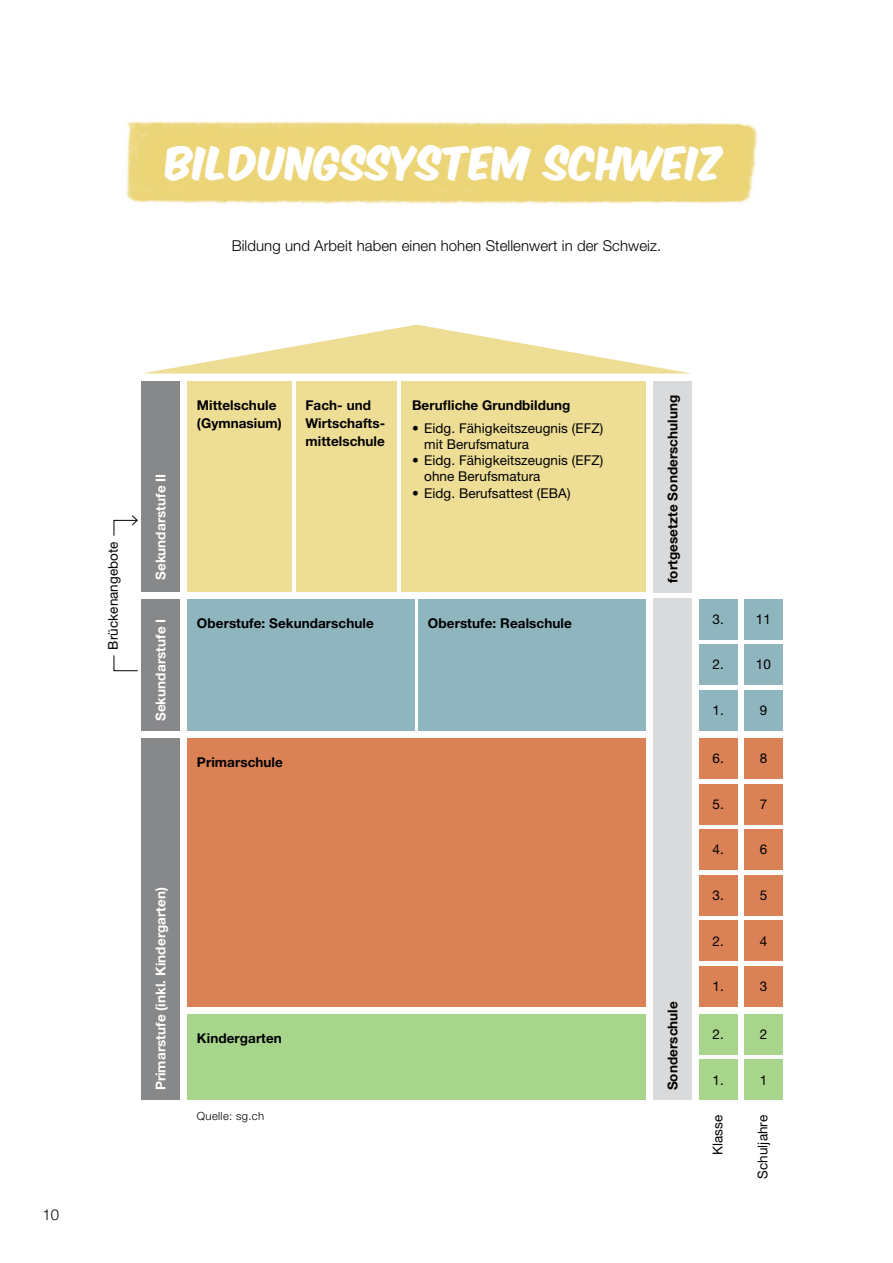
<style>
.page{position:relative;width:893px;height:1263px;background:#fff}
.page>*{position:absolute;margin:0;border:0;box-sizing:border-box;transform-origin:0 0}
.t1{font:39px "Komika Axis";letter-spacing:.03em;color:#fff}
.t2{font:300 15px "Helvetica Neue LT Std";letter-spacing:.005em;color:#000}
.t3{font:700 13.5px/18.3px "Helvetica Neue LT Std";letter-spacing:.005em;color:#000}
.t4{font:13.5px/16.2px "Helvetica Neue LT Std";letter-spacing:.005em;color:#000}
.t5{font:700 13.5px "Helvetica Neue LT Std";letter-spacing:.005em;color:#fff}
.t6{font:300 11.25px "Helvetica Neue LT Std";letter-spacing:.03em;color:#000}
</style>
<div class="page">
<img style="left:126px;top:121px;width:631px;height:84px">
<svg style="left:113px;top:655px;width:25px;height:16px"></svg>
<svg style="left:113px;top:515px;width:25px;height:21px"></svg>
<div style="left:187px;top:1014px;width:459px;height:86px;background:#a7d58c"></div>
<div style="left:187px;top:599px;width:228px;height:131px;background:#8fb5be"></div>
<div style="left:187px;top:381px;width:105px;height:211px;background:#eddd95"></div>
<svg style="left:142px;top:325px;width:550px;height:49px"></svg>
<div style="left:296px;top:381px;width:101px;height:211px;background:#eddd95"></div>
<div style="left:418px;top:599px;width:228px;height:131px;background:#8fb5be"></div>
<div style="left:401px;top:381px;width:245px;height:211px;background:#eddd95"></div>
<div style="left:187px;top:738px;width:459px;height:268px;background:#da8155"></div>
<div style="left:699px;top:1059px;width:38px;height:41px;background:#a7d58c"></div>
<div style="left:744px;top:1059px;width:39px;height:41px;background:#a7d58c"></div>
<div style="left:699px;top:690px;width:38px;height:40px;background:#8fb5be"></div>
<div style="left:744px;top:690px;width:39px;height:40px;background:#8fb5be"></div>
<div style="left:699px;top:966px;width:38px;height:40px;background:#da8155"></div>
<div style="left:744px;top:966px;width:39px;height:40px;background:#da8155"></div>
<div style="left:699px;top:599px;width:38px;height:40px;background:#8fb5be"></div>
<div style="left:744px;top:599px;width:39px;height:40px;background:#8fb5be"></div>
<div style="left:699px;top:875px;width:38px;height:40px;background:#da8155"></div>
<div style="left:744px;top:875px;width:39px;height:40px;background:#da8155"></div>
<div style="left:699px;top:784px;width:38px;height:40px;background:#da8155"></div>
<div style="left:744px;top:784px;width:39px;height:40px;background:#da8155"></div>
<div style="left:699px;top:1014px;width:38px;height:40px;background:#a7d58c"></div>
<div style="left:141px;top:738px;width:39px;height:362px;background:#87888a"></div>
<div style="left:654px;top:599px;width:38px;height:501px;background:#d9dadb"></div>
<div style="left:654px;top:381px;width:38px;height:212px;background:#d9dadb"></div>
<div style="left:141px;top:599px;width:39px;height:131px;background:#87888a"></div>
<div style="left:141px;top:381px;width:39px;height:210px;background:#87888a"></div>
<div style="left:744px;top:1014px;width:39px;height:40px;background:#a7d58c"></div>
<div style="left:699px;top:644px;width:38px;height:41px;background:#8fb5be"></div>
<div style="left:744px;top:644px;width:39px;height:41px;background:#8fb5be"></div>
<div style="left:699px;top:920px;width:38px;height:41px;background:#da8155"></div>
<div style="left:744px;top:920px;width:39px;height:41px;background:#da8155"></div>
<div style="left:699px;top:829px;width:38px;height:41px;background:#da8155"></div>
<div style="left:744px;top:829px;width:39px;height:41px;background:#da8155"></div>
<div style="left:699px;top:738px;width:38px;height:41px;background:#da8155"></div>
<div style="left:744px;top:738px;width:39px;height:41px;background:#da8155"></div>
<h1 class="t1" style="left:166px;top:144px;width:557px">BILDUNGSSYSTEM SCHWEIZ</h1>
<p class="t2" style="left:232px;top:237px;width:431px">Bildung und Arbeit haben einen hohen Stellenwert in der Schweiz.</p>
<p class="t2" style="left:43px;top:1205px;width:18px">10</p>
<p class="t4" style="left:105px;top:649px;width:110px;rotate:-90deg">Brückenangebote</p>
<p class="t5" style="left:152px;top:580px;width:108px;rotate:-90deg">Sekundarstufe II</p>
<p class="t5" style="left:152px;top:721px;width:104px;rotate:-90deg">Sekundarstufe I</p>
<p class="t3" style="left:197px;top:395px;width:86px">Mittelschule (Gymnasium)</p>
<p class="t3" style="left:305px;top:395px;width:81px">Fach- und<br>Wirtschafts&shy;mittelschule</p>
<p class="t3" style="left:412px;top:395px;width:160px">Berufliche Grundbildung</p>
<p class="t4" style="left:424px;top:420px;width:181px;text-indent:-12px">• Eidg. Fähigkeitszeugnis (EFZ) mit Berufsmatura</p>
<p class="t4" style="left:424px;top:452px;width:181px;text-indent:-12px">• Eidg. Fähigkeitszeugnis (EFZ) ohne Berufsmatura</p>
<p class="t4" style="left:412px;top:484px;width:160px">• Eidg. Berufsattest (EBA)</p>
<p class="t3" style="left:197px;top:614px;width:178px">Oberstufe: Sekundarschule</p>
<p class="t3" style="left:428px;top:614px;width:145px">Oberstufe: Realschule</p>
<p class="t3" style="left:197px;top:753px;width:87px">Primarschule</p>
<p class="t5" style="left:152px;top:1090px;width:205px;rotate:-90deg">Primarstufe (inkl. Kindergarten)</p>
<p class="t3" style="left:197px;top:1028px;width:86px">Kindergarten</p>
<p class="t6" style="left:197px;top:1109px;width:69px">Quelle: sg.ch</p>
<p class="t3" style="left:663px;top:583px;width:190px;rotate:-90deg">fortgesetzte Sonderschulung</p>
<p class="t3" style="left:663px;top:1090px;width:91px;rotate:-90deg">Sonderschule</p>
<p class="t4" style="left:713px;top:611px;width:60px">3. 11</p>
<p class="t4" style="left:713px;top:656px;width:60px">2. 10</p>
<p class="t4" style="left:713px;top:702px;width:13px">1.</p>
<p class="t4" style="left:760px;top:702px;width:9px">9</p>
<p class="t4" style="left:713px;top:750px;width:13px">6.</p>
<p class="t4" style="left:760px;top:750px;width:9px">8</p>
<p class="t4" style="left:713px;top:796px;width:13px">5.</p>
<p class="t4" style="left:760px;top:796px;width:9px">7</p>
<p class="t4" style="left:713px;top:841px;width:13px">4.</p>
<p class="t4" style="left:760px;top:841px;width:9px">6</p>
<p class="t4" style="left:713px;top:887px;width:13px">3.</p>
<p class="t4" style="left:760px;top:887px;width:9px">5</p>
<p class="t4" style="left:713px;top:933px;width:13px">2.</p>
<p class="t4" style="left:760px;top:933px;width:9px">4</p>
<p class="t4" style="left:713px;top:978px;width:13px">1.</p>
<p class="t4" style="left:760px;top:978px;width:9px">3</p>
<p class="t4" style="left:713px;top:1026px;width:13px">2.</p>
<p class="t4" style="left:760px;top:1026px;width:9px">2</p>
<p class="t4" style="left:713px;top:1071px;width:13px">1.</p>
<p class="t4" style="left:760px;top:1071px;width:9px">1</p>
<p class="t4" style="left:709px;top:1155px;width:42px;rotate:-90deg">Klasse</p>
<p class="t4" style="left:754px;top:1179px;width:65px;rotate:-90deg">Schuljahre</p>
</div>
